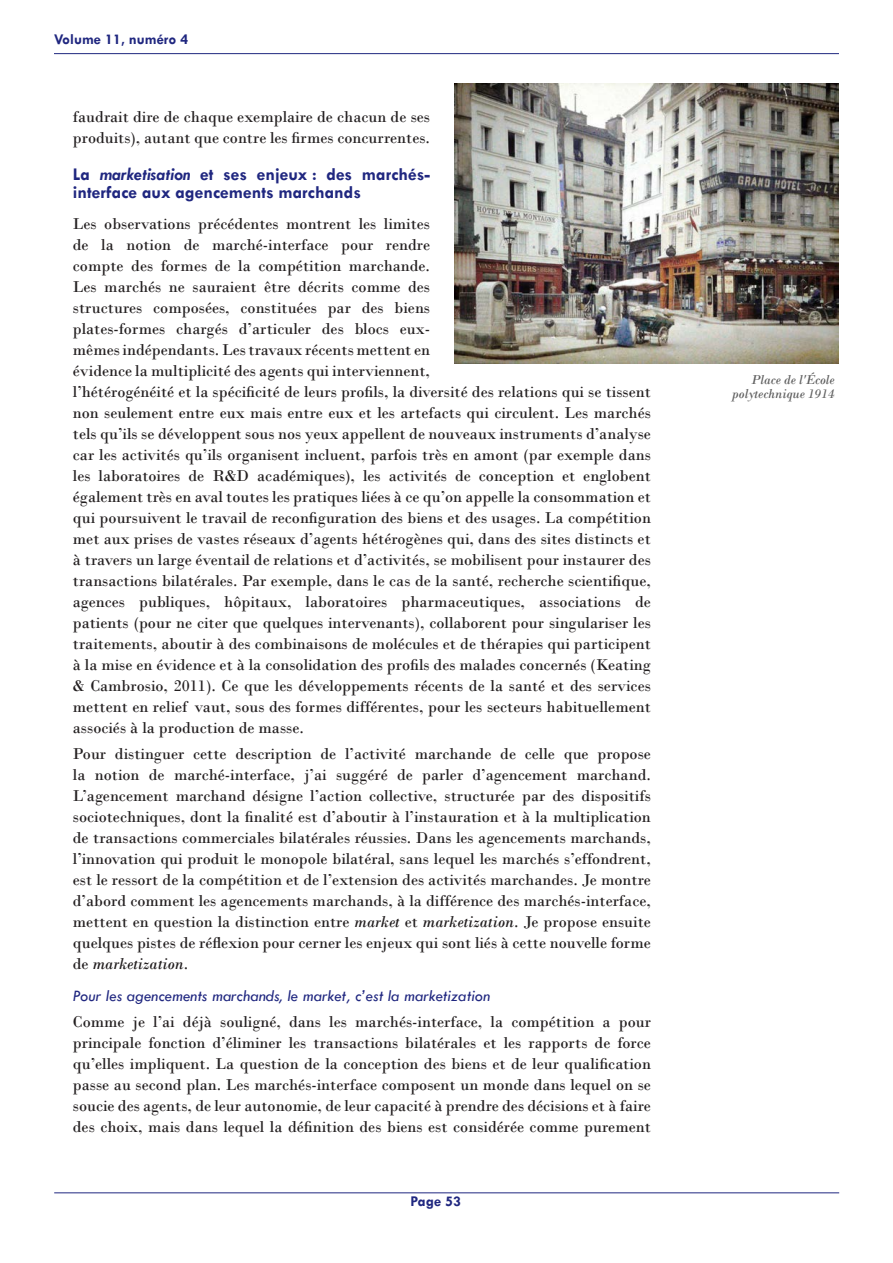
<style>
.page{position:relative;width:893px;height:1263px;background:#fff}
.page>*{position:absolute;margin:0;border:0;box-sizing:border-box;transform-origin:0 0}
.Article_-_Sous_titre{font:700 18px/18px "Tw Cen";color:#202780}
.Article_-_Texte{font:16.5px/21px "Bodoni";color:#231f20}
.Article_-_Sous_titre-2{font:italic 16.5px "Tw Cen";color:#202780}
.t1{font:700 15px "Tw Cen";color:#202780}
.Article_-_Légendes_p{font:italic 13.5px/13.5px "Bodoni";color:#5f5f5f;text-align:right}
.s1{font-style:italic}
</style>
<div class="page">
<hr style="left:54px;top:1192px;width:785px;height:1px;background:#202780">
<hr style="left:54px;top:53px;width:785px;height:1px;background:#202780">
<img style="left:455px;top:84px;width:384px;height:279px">
<p class="t1" style="left:54px;top:30px;width:136px">Volume 11, numéro 4</p>
<p class="Article_-_Texte" style="left:73px;top:106px;width:359px">faudrait dire de chaque exemplaire de chacun de ses produits), autant que contre les firmes concurrentes.</p>
<p class="Article_-_Sous_titre" style="left:73px;top:165px;width:359px">La <span class="s1">marketisation</span> et ses enjeux : des marchés&shy;interface aux agencements marchands</p>
<p class="Article_-_Texte" style="left:73px;top:213px;width:580px">Les observations précédentes montrent les limites<br>de la notion de marché-interface pour rendre<br>compte des formes de la compétition marchande.<br>Les marchés ne sauraient être décrits comme des<br>structures composées, constituées par des biens<br>plates-formes chargés d’articuler des blocs eux-<br>mêmes indépendants. Les travaux récents mettent en<br>évidence la multiplicité des agents qui interviennent,<br>l’hétérogénéité et la spécificité de leurs profils, la diversité des relations qui se tissent non seulement entre eux mais entre eux et les artefacts qui circulent. Les marchés tels qu’ils se développent sous nos yeux appellent de nouveaux instruments d’analyse car les activités qu’ils organisent incluent, parfois très en amont (par exemple dans les laboratoires de R&amp;D académiques), les activités de conception et englobent également très en aval toutes les pratiques liées à ce qu’on appelle la consommation et qui poursuivent le travail de reconfiguration des biens et des usages. La compétition met aux prises de vastes réseaux d’agents hétérogènes qui, dans des sites distincts et à travers un large éventail de relations et d’activités, se mobilisent pour instaurer des transactions bilatérales. Par exemple, dans le cas de la santé, recherche scientifique, agences publiques, hôpitaux, laboratoires pharmaceutiques, associations de patients (pour ne citer que quelques intervenants), collaborent pour singulariser les traitements, aboutir à des combinaisons de molécules et de thérapies qui participent à la mise en évidence et à la consolidation des profils des malades concernés (Keating &amp; Cambrosio, 2011). Ce que les développements récents de la santé et des services mettent en relief vaut, sous des formes différentes, pour les secteurs habituellement associés à la production de masse.</p>
<p class="Article_-_Texte" style="left:73px;top:743px;width:579px;text-align:justify">Pour distinguer cette description de l’activité marchande de celle que propose la notion de marché-interface, j’ai suggéré de parler d’agencement marchand.<br>L’agencement marchand désigne l’action collective, structurée par des dispositifs sociotechniques, dont la finalité est d’aboutir à l’instauration et à la multiplication de transactions commerciales bilatérales réussies. Dans les agencements marchands, l’innovation qui produit le monopole bilatéral, sans lequel les marchés s’effondrent, est le ressort de la compétition et de l’extension des activités marchandes. Je montre d’abord comment les agencements marchands, à la différence des marchés-interface, mettent en question la distinction entre <span class="s1">market</span> et <span class="s1">marketization</span>. Je propose ensuite quelques pistes de réflexion pour cerner les enjeux qui sont liés à cette nouvelle forme de <span class="s1">marketization</span>.</p>
<p class="Article_-_Sous_titre-2" style="left:73px;top:985px;width:419px">Pour les agencements marchands, le market, c’est la marketization</p>
<p class="Article_-_Texte" style="left:73px;top:1011px;width:580px;text-align:justify">Comme je l’ai déjà souligné, dans les marchés-interface, la compétition a pour principale fonction d’éliminer les transactions bilatérales et les rapports de force qu’elles impliquent. La question de la conception des biens et de leur qualification passe au second plan. Les marchés-interface composent un monde dans lequel on se soucie des agents, de leur autonomie, de leur capacité à prendre des décisions et à faire des choix, mais dans lequel la définition des biens est considérée comme purement</p>
<p class="t1" style="left:411px;top:1192px;width:52px">Page 53</p>
<p class="Article_-_Légendes_p" style="left:732px;top:373px;width:104px">Place de l'École polytechnique 1914</p>
</div>
